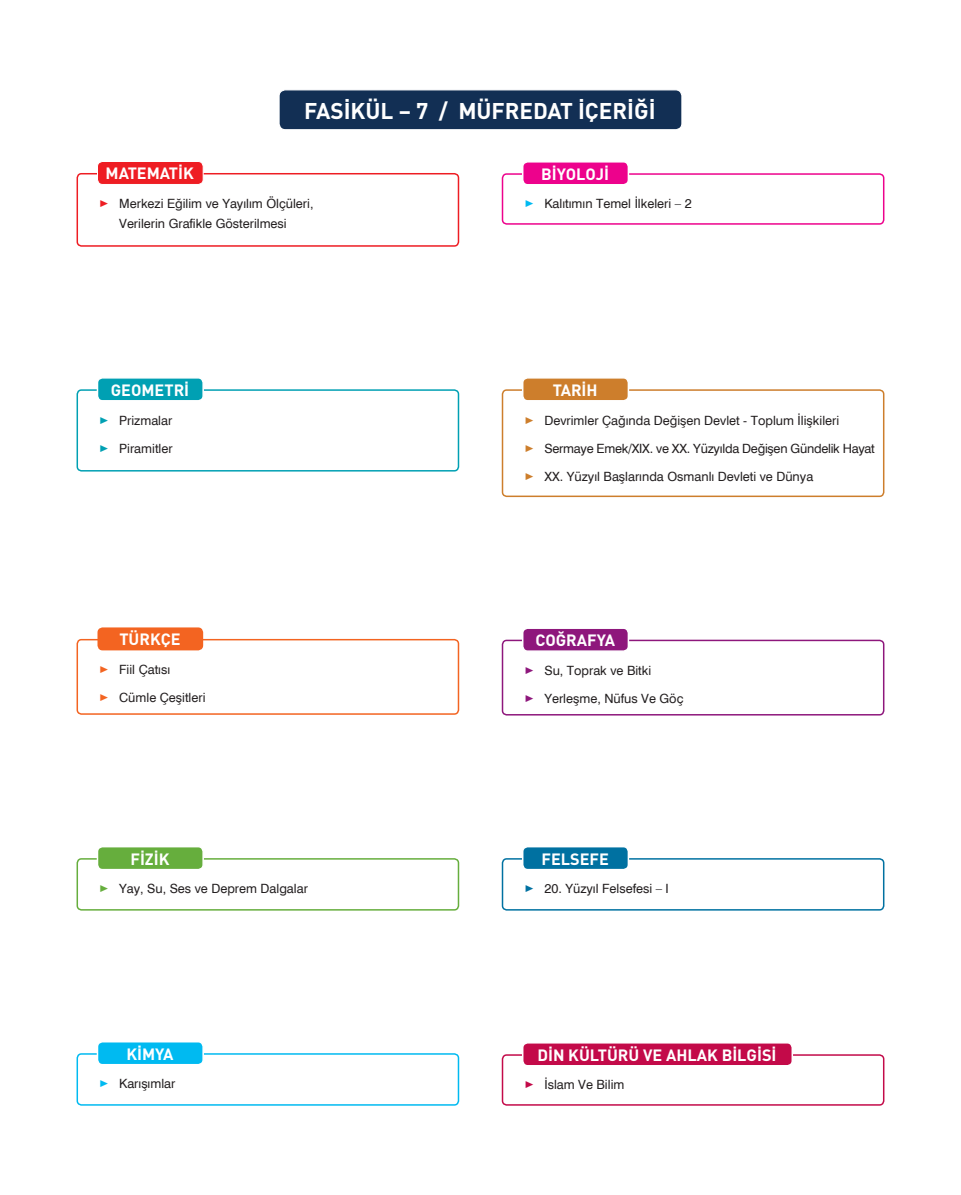
<style>
.page{position:relative;width:961px;height:1195px;background:#fff}
.page>*{position:absolute;margin:0;border:0;box-sizing:border-box;transform-origin:0 0}
.t1{font:22.5px "DINT Bold Tr";color:#fff}
.t2{font:16.2px "DINT Bold Tr";color:#fff}
.M01-konu__P{font:12.75px/19.5px "Swiss 721 BT";color:#231f20;text-align:center}
.M01-konu__P-2{font:12.75px "Swiss 721 BT";letter-spacing:-.02em;color:#231f20}
.s1{font-family:"M Ma Binary";color:#ee1d23}
.s2{font-family:"M Ma Binary";color:#00a0b3}
.s3{font-family:"M Ma Binary";color:#f36421}
.s4{font-family:"M Ma Binary";color:#66ae3d}
.s5{font-family:"M Ma Binary";color:#00baf1}
.s6{font-family:"M Ma Binary";color:#cd7e2c}
.s7{font-family:"M Ma Binary";color:#8e177c}
.s8{font-family:"M Ma Binary";color:#0071a1}
.s9{font-family:"M Ma Binary";color:#c30a49}
</style>
<div class="page">
<div style="left:77px;top:173px;width:382px;height:74px;border:2px solid #ee1d23;border-radius:4px"></div>
<div style="left:97px;top:161px;width:106px;height:23px;background:#ee1d23;border-radius:5px"></div>
<div style="left:97px;top:161px;width:107px;height:24px;border:1px solid #fff;border-radius:5px"></div>
<div style="left:502px;top:173px;width:382px;height:52px;border:2px solid #ed028c;border-radius:4px"></div>
<div style="left:523px;top:162px;width:105px;height:23px;background:#ed028c;border-radius:5px"></div>
<div style="left:522px;top:161px;width:107px;height:24px;border:2px solid #fff;border-radius:5px"></div>
<div style="left:77px;top:389px;width:382px;height:82px;border:2px solid #00a0b3;border-radius:4px"></div>
<div style="left:97px;top:378px;width:106px;height:23px;background:#00a0b3;border-radius:5px"></div>
<div style="left:97px;top:377px;width:107px;height:24px;border:2px solid #fff;border-radius:5px"></div>
<div style="left:502px;top:389px;width:382px;height:108px;border:2px solid #cd7e2c;border-radius:4px"></div>
<div style="left:523px;top:378px;width:105px;height:23px;background:#cd7e2c;border-radius:5px"></div>
<div style="left:522px;top:377px;width:107px;height:24px;border:2px solid #fff;border-radius:5px"></div>
<div style="left:77px;top:639px;width:382px;height:76px;border:2px solid #f36421;border-radius:4px"></div>
<div style="left:97px;top:627px;width:106px;height:23px;background:#f36421;border-radius:5px"></div>
<div style="left:502px;top:640px;width:382px;height:75px;border:2px solid #8e177c;border-radius:4px"></div>
<div style="left:523px;top:628px;width:105px;height:23px;background:#8e177c;border-radius:5px"></div>
<div style="left:522px;top:627px;width:107px;height:25px;border:2px solid #fff;border-radius:5px"></div>
<div style="left:77px;top:858px;width:382px;height:52px;border:2px solid #66ae3d;border-radius:4px"></div>
<div style="left:97px;top:847px;width:106px;height:22px;background:#66ae3d;border-radius:5px"></div>
<div style="left:97px;top:846px;width:107px;height:24px;border:2px solid #fff;border-radius:5px"></div>
<div style="left:502px;top:858px;width:382px;height:52px;border:2px solid #0071a1;border-radius:4px"></div>
<div style="left:523px;top:847px;width:105px;height:22px;background:#0071a1;border-radius:5px"></div>
<div style="left:522px;top:846px;width:107px;height:24px;border:2px solid #fff;border-radius:5px"></div>
<div style="left:77px;top:1053px;width:382px;height:53px;border:2px solid #00baf1;border-radius:4px"></div>
<div style="left:97px;top:1042px;width:106px;height:23px;background:#00baf1;border-radius:5px"></div>
<div style="left:97px;top:1041px;width:107px;height:24px;border:2px solid #fff;border-radius:5px"></div>
<div style="left:502px;top:1054px;width:382px;height:52px;border:2px solid #c30a49;border-radius:4px"></div>
<div style="left:523px;top:1043px;width:269px;height:23px;background:#c30a49;border-radius:5px"></div>
<div style="left:522px;top:1042px;width:271px;height:24px;border:2px solid #fff;border-radius:5px"></div>
<div style="left:279px;top:90px;width:403px;height:40px;background:#122f54;border-radius:6px"></div>
<div style="left:279px;top:89px;width:403px;height:41px;border:1px solid #fff;border-radius:6px"></div>
<p class="t1" style="left:304px;top:96px;width:353px">FASİKÜL – 7 / MÜFREDAT İÇERİĞİ</p>
<p class="t2" style="left:106px;top:163px;width:90px">MATEMATİK</p>
<p class="M01-konu__P" style="left:98px;top:194px;width:217px"><span class="s1">_</span> Merkezi Eğilim ve Yayılım Ölçüleri,<br>Verilerin Grafikle Gösterilmesi</p>
<p class="t2" style="left:111px;top:379px;width:80px">GEOMETRİ</p>
<p class="M01-konu__P" style="left:98px;top:410px;width:76px"><span class="s2">_</span> Prizmalar</p>
<p class="M01-konu__P" style="left:98px;top:438px;width:76px"><span class="s2">_</span> Piramitler</p>
<p class="t2" style="left:119px;top:629px;width:63px">TÜRKÇE</p>
<p class="M01-konu__P" style="left:98px;top:660px;width:74px"><span class="s3">_</span> Fiil Çatısı</p>
<p class="M01-konu__P" style="left:98px;top:688px;width:109px"><span class="s3">_</span> Cümle Çeşitleri</p>
<p class="t2" style="left:130px;top:848px;width:41px">FİZİK</p>
<p class="M01-konu__P" style="left:98px;top:879px;width:211px"><span class="s4">_</span> Yay, Su, Ses ve Deprem Dalgalar</p>
<p class="t2" style="left:126px;top:1043px;width:49px">KİMYA</p>
<p class="M01-konu__P" style="left:98px;top:1074px;width:79px"><span class="s5">_</span> Karışımlar</p>
<p class="t2" style="left:541px;top:163px;width:69px">BİYOLOJİ</p>
<p class="M01-konu__P" style="left:523px;top:194px;width:170px"><span class="s5">_</span> Kalıtımın Temel İlkeleri – 2</p>
<p class="t2" style="left:553px;top:379px;width:46px">TARİH</p>
<p class="M01-konu__P" style="left:523px;top:410px;width:318px"><span class="s6">_</span> Devrimler Çağında Değişen Devlet - Toplum İlişkileri</p>
<p class="M01-konu__P-2" style="left:523px;top:440px;width:353px"><span class="s6">_</span> Sermaye Emek/XIX. ve XX. Yüzyılda Değişen Gündelik Hayat</p>
<p class="M01-konu__P" style="left:523px;top:466px;width:292px"><span class="s6">_</span> XX. Yüzyıl Başlarında Osmanlı Devleti ve Dünya</p>
<p class="t2" style="left:535px;top:630px;width:81px">COĞRAFYA</p>
<p class="M01-konu__P" style="left:523px;top:660px;width:130px"><span class="s7">_</span> Su, Toprak ve Bitki</p>
<p class="M01-konu__P" style="left:523px;top:688px;width:162px"><span class="s7">_</span> Yerleşme, Nüfus Ve Göç</p>
<p class="t2" style="left:541px;top:848px;width:69px">FELSEFE</p>
<p class="M01-konu__P" style="left:523px;top:879px;width:147px"><span class="s8">_</span> 20. Yüzyıl Felsefesi – I</p>
<p class="t2" style="left:537px;top:1044px;width:241px">DİN KÜLTÜRÜ VE AHLAK BİLGİSİ</p>
<p class="M01-konu__P" style="left:523px;top:1075px;width:103px"><span class="s9">_</span> İslam Ve Bilim</p>
</div>
